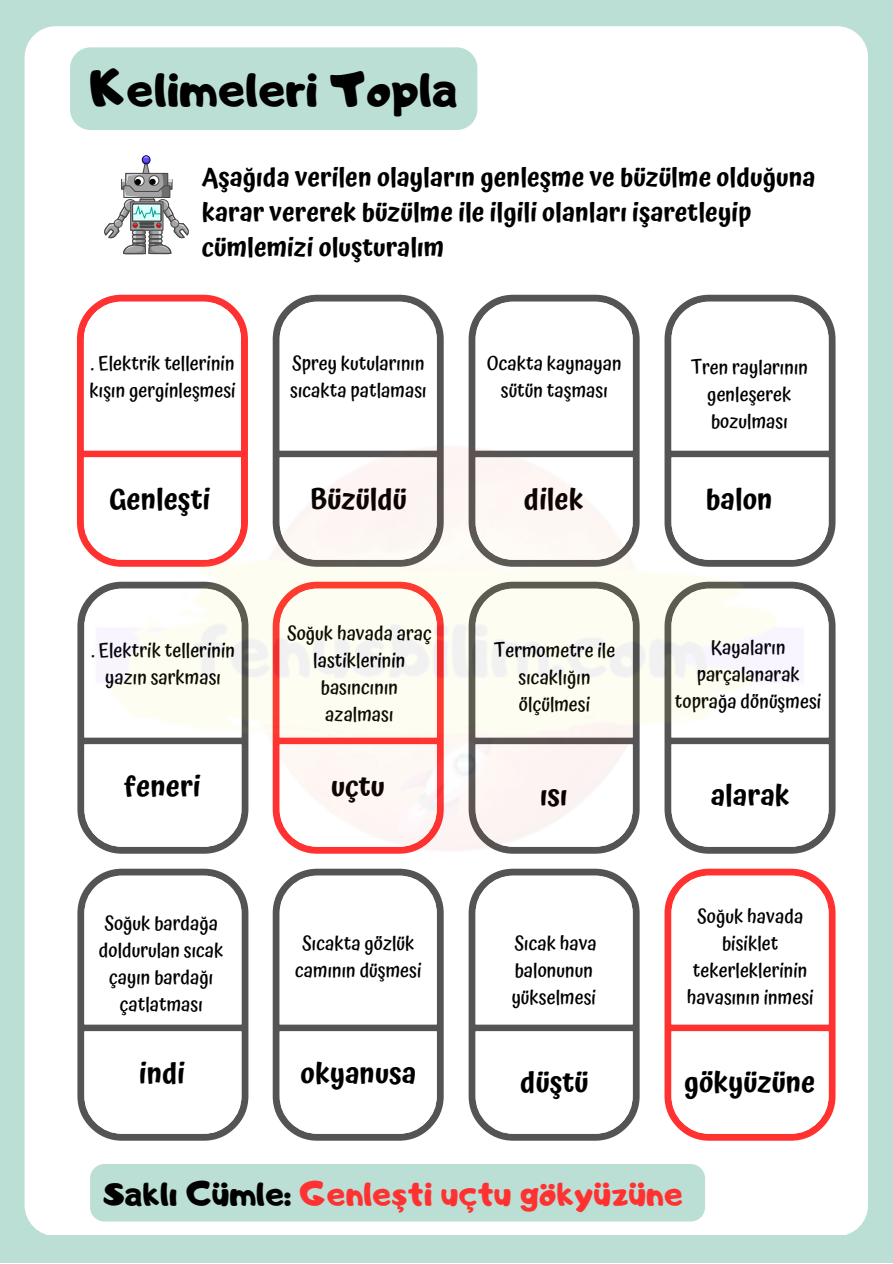
<style>
.page{position:relative;width:893px;height:1264px;background:#fff}
.page>*{position:absolute;margin:0;border:0;box-sizing:border-box;transform-origin:0 0}
.t1{font:49.2px "Adigiana Toybox";color:#000}
.t2{font:34.2px "Adigiana Toybox";color:#ff3131}
.t3{font:600 28.5px "Atma";color:#000}
.t4{font:600 25.5px/34.8px "Atma";color:#000}
.t5{font:500 19.5px/27px "Atma";color:#000;text-align:center}
.s1{color:#000}
</style>
<div class="page">
<div style="left:0;top:0;width:892px;height:1262px;background:#bbdfd5"></div>
<div style="left:25px;top:26px;width:842px;height:1209px;background:#fff;border-radius:31px"></div>
<svg style="left:77px;top:315px;width:7px;height:231px;background:#ff4141"></svg>
<svg style="left:84px;top:309px;width:5px;height:244px"></svg>
<svg style="left:104px;top:155px;width:85px;height:99px"></svg>
<div style="left:70px;top:47px;width:407px;height:83px;background:#bbdfd5;border-radius:21px"></div>
<svg style="left:803px;top:296px;width:32px;height:269px;fill:#545454"></svg>
<svg style="left:803px;top:302px;width:25px;height:258px"></svg>
<svg style="left:803px;top:583px;width:32px;height:269px;fill:#545454"></svg>
<svg style="left:803px;top:588px;width:25px;height:258px"></svg>
<svg style="left:77px;top:603px;width:7px;height:230px;background:#686868"></svg>
<svg style="left:84px;top:596px;width:5px;height:243px"></svg>
<svg style="left:77px;top:890px;width:171px;height:250px;fill:#545454"></svg>
<svg style="left:84px;top:883px;width:157px;height:250px"></svg>
<svg style="left:273px;top:988px;width:170px;height:152px;fill:#545454"></svg>
<svg style="left:279px;top:988px;width:157px;height:145px"></svg>
<svg style="left:468px;top:988px;width:171px;height:152px;fill:#545454"></svg>
<svg style="left:475px;top:988px;width:157px;height:145px"></svg>
<svg style="left:664px;top:870px;width:171px;height:270px;fill:#ff3131"></svg>
<svg style="left:671px;top:875px;width:157px;height:258px"></svg>
<div style="left:90px;top:1164px;width:615px;height:57px;background:#bbdfd5"></div>
<img style="left:89px;top:294px;width:714px;height:694px">
<h1 class="t1" style="left:90px;top:56px;width:369px">Kelimeleri Topla</h1>
<h3 class="t4" style="left:202px;top:160px;width:615px">Aşağıda verilen olayların genleşme ve büzülme olduğuna karar vererek büzülme ile ilgili olanları işaretleyip cümlemizi oluşturalım</h3>
<p class="t5" style="left:90px;top:350px;width:148px;text-align:left">. Elektrik tellerinin kışın gerginleşmesi</p>
<p class="t5" style="left:290px;top:350px;width:138px;text-align:left">Sprey kutularının sıcakta patlaması</p>
<p class="t5" style="left:487px;top:350px;width:136px">Ocakta kaynayan sütün taşması</p>
<p class="t5" style="left:690px;top:354px;width:119px">Tren raylarının genleşerek bozulması</p>
<h3 class="t3" style="left:109px;top:482px;width:103px">Genleşti</h3>
<h3 class="t3" style="left:310px;top:482px;width:98px">Büzüldü</h3>
<h3 class="t3" style="left:524px;top:482px;width:61px">dilek</h3>
<h3 class="t3" style="left:705px;top:482px;width:68px">balon</h3>
<p class="t5" style="left:91px;top:636px;width:145px">. Elektrik tellerinin yazın sarkması</p>
<p class="t5" style="left:287px;top:620px;width:146px">Soğuk havada araç lastiklerinin basıncının azalması</p>
<p class="t5" style="left:494px;top:636px;width:123px">Termometre ile sıcaklığın ölçülmesi</p>
<p class="t5" style="left:674px;top:633px;width:148px">Kayaların parçalanarak toprağa dönüşmesi</p>
<h3 class="t3" style="left:124px;top:769px;width:78px">feneri</h3>
<h3 class="t3" style="left:331px;top:769px;width:55px">uçtu</h3>
<h3 class="t3" style="left:540px;top:778px;width:29px">ısı</h3>
<h3 class="t3" style="left:710px;top:778px;width:81px">alarak</h3>
<p class="t5" style="left:99px;top:910px;width:126px">Soğuk bardağa doldurulan sıcak çayın bardağı çatlatması</p>
<p class="t5" style="left:295px;top:929px;width:128px">Sıcakta gözlük camının düşmesi</p>
<p class="t5" style="left:511px;top:929px;width:87px;text-align:left">Sıcak hava balonunun yükselmesi</p>
<p class="t5" style="left:686px;top:902px;width:128px">Soğuk havada bisiklet tekerleklerinin havasının inmesi</p>
<h3 class="t3" style="left:139px;top:1056px;width:47px">indi</h3>
<h3 class="t3" style="left:300px;top:1056px;width:117px">okyanusa</h3>
<h3 class="t3" style="left:520px;top:1065px;width:70px">düştü</h3>
<h3 class="t3" style="left:684px;top:1065px;width:133px">gökyüzüne</h3>
<h2 class="t2" style="left:104px;top:1170px;width:581px"><span class="s1">Saklı Cümle:</span> Genleşti uçtu gökyüzüne</h2>
</div>
